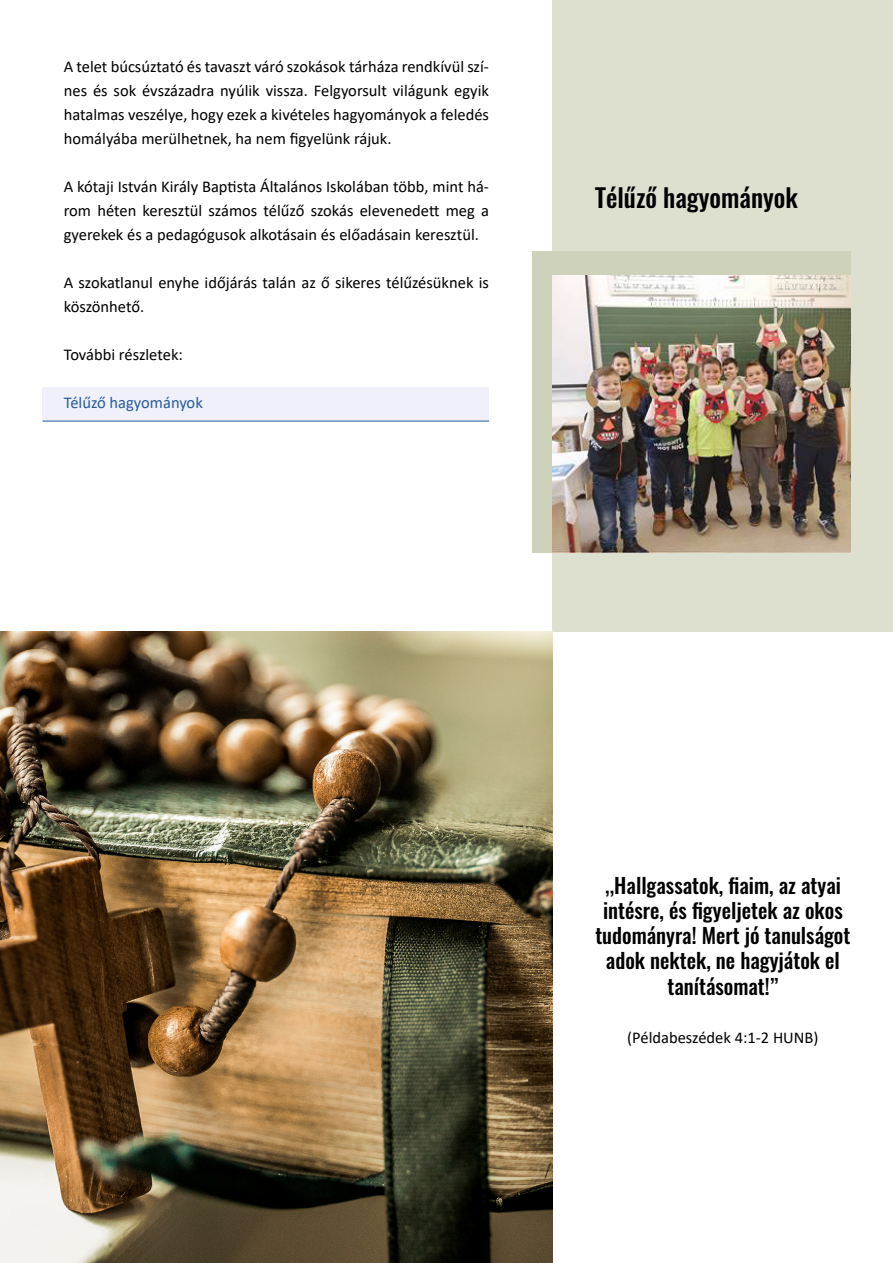
<style>
.page{position:relative;width:893px;height:1263px;background:#fff}
.page>*{position:absolute;margin:0;border:0;box-sizing:border-box;transform-origin:0 0}
.t1{font:500 25.5px "Oswald";color:#000}
.t2{font:500 21px/25.2px "Oswald";color:#000;text-align:center}
.t3{font:16.5px/24px "Calibri";color:#000;text-align:justify}
.t4{font:16.5px "Calibri";color:#275b9b}
</style>
<div class="page">
<div style="left:553px;top:0;width:340px;height:631px;background:#dddfcf"></div>
<img style="left:0;top:631px;width:553px;height:632px">
<div style="left:43px;top:387px;width:446px;height:34px;background:#eff0f9"></div>
<hr style="left:43px;top:421px;width:446px;height:1px;background:#275b9b">
<div style="left:531px;top:251px;width:319px;height:302px;background:#ced2ba"></div>
<img style="left:553px;top:276px;width:297px;height:277px">
<p class="t3" style="left:64px;top:54px;width:427px">A telet búcsúztató és tavaszt váró szokások tárháza rendkívül szí&shy;nes és sok évszázadra nyúlik vissza. Felgyorsult világunk egyik hatalmas veszélye, hogy ezek a kivételes hagyományok a feledés homályába merülhetnek, ha nem figyelünk rájuk.</p>
<p class="t3" style="left:64px;top:174px;width:427px">A kótaji István Király Baptista Általános Iskolában több, mint há&shy;rom héten keresztül számos télűző szokás elevenedett meg a gyerekek és a pedagógusok alkotásain és előadásain keresztül.</p>
<p class="t3" style="left:64px;top:270px;width:427px">A szokatlanul enyhe időjárás talán az ő sikeres télűzésüknek is köszönhető.</p>
<p class="t3" style="left:64px;top:342px;width:121px">További részletek:</p>
<p class="t4" style="left:64px;top:391px;width:141px">Télűző hagyományok</p>
<h1 class="t1" style="left:595px;top:184px;width:204px">Télűző hagyományok</h1>
<p class="t2" style="left:595px;top:874px;width:257px">‚‚Hallgassatok, fiaim, az atyai intésre, és figyeljetek az okos tudományra! Mert jó tanulságot adok nektek, ne hagyjátok el tanításomat!”</p>
<p class="t3" style="left:627px;top:1025px;width:193px">(Példabeszédek 4:1-2 HUNB)</p>
</div>
